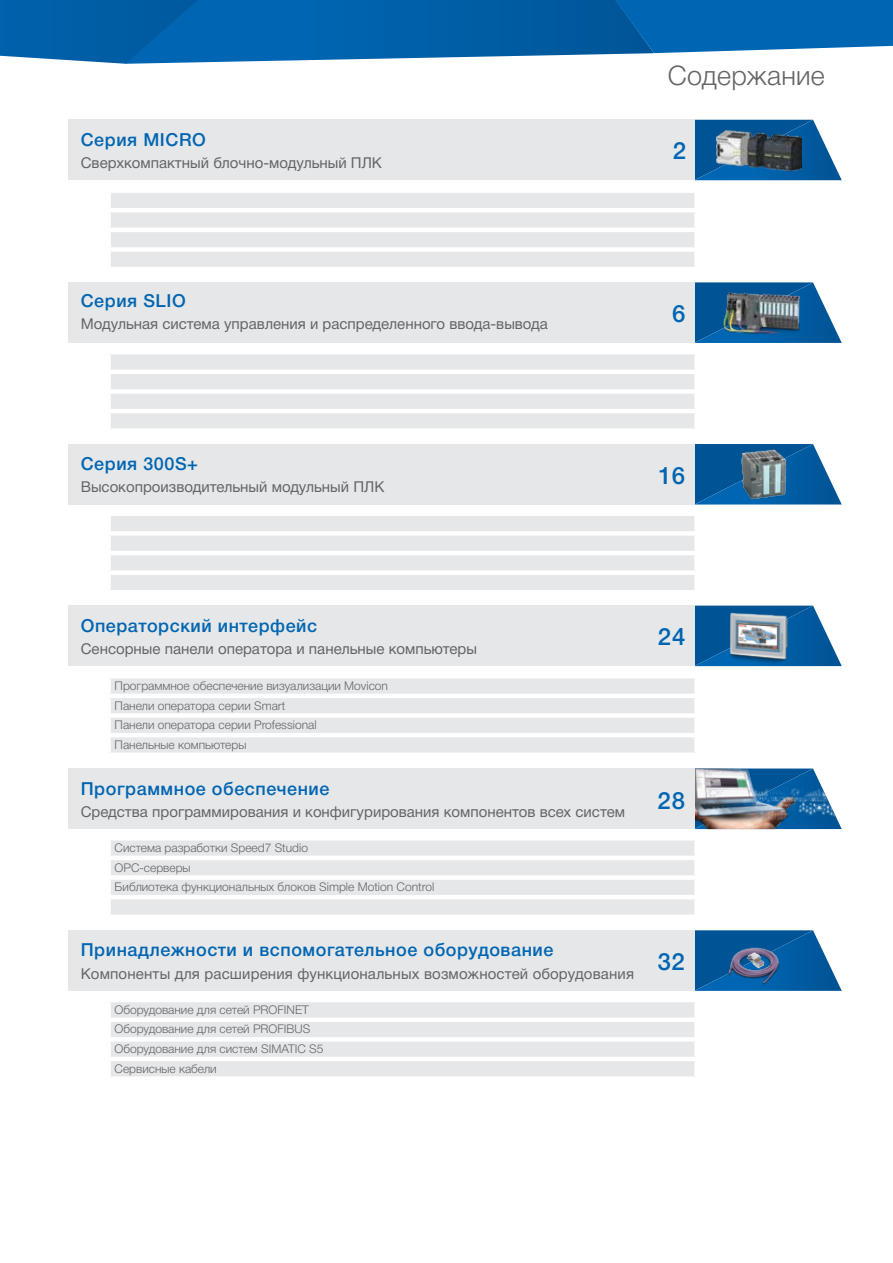
<style>
.page{position:relative;width:893px;height:1263px;background:#fff}
.page>*{position:absolute;margin:0;border:0;box-sizing:border-box;transform-origin:0 0}
.t1{font:27px "Helvetica 4 Light";letter-spacing:.01em;color:#636466}
.t2{font:24px "Helvetica 6 Medium";letter-spacing:.03em;color:#0066b3}
.t3{font:18px "Helvetica 6 Medium";letter-spacing:.03em;color:#0066b3}
.t4{font:15px "Helvetica 5 Normal";color:#636466}
.t5{font:12px/19.6px "Helvetica 4 Light";color:#636466}
</style>
<div class="page">
<svg style="left:694px;top:120px;width:148px;height:60px"></svg>
<svg style="left:694px;top:282px;width:148px;height:61px"></svg>
<svg style="left:694px;top:444px;width:148px;height:61px;background:#2b74ac"></svg>
<svg style="left:694px;top:930px;width:148px;height:61px;background:#2570ab"></svg>
<svg style="left:694px;top:606px;width:148px;height:60px"></svg>
<img style="left:737px;top:445px;width:54px;height:60px">
<img style="left:728px;top:611px;width:62px;height:55px">
<img style="left:726px;top:945px;width:55px;height:39px">
<img style="left:747px;top:952px;width:17px;height:16px">
<img style="left:719px;top:291px;width:85px;height:49px">
<img style="left:716px;top:130px;width:86px;height:41px">
<img style="left:694px;top:768px;width:148px;height:61px">
<svg style="left:0;top:0;width:893px;height:64px;background:#1e74b5"></svg>
<div style="left:111px;top:678px;width:583px;height:74px;background:#e6e7e8"></div>
<hr style="left:106px;top:694px;width:593px;height:4px;background:#fff">
<div style="left:106px;top:713px;width:593px;height:5px;background:#fff"></div>
<hr style="left:106px;top:733px;width:593px;height:4px;background:#fff">
<div style="left:111px;top:840px;width:583px;height:74px;background:#e6e7e8"></div>
<hr style="left:106px;top:856px;width:593px;height:4px;background:#fff">
<div style="left:106px;top:875px;width:593px;height:5px;background:#fff"></div>
<hr style="left:106px;top:895px;width:593px;height:4px;background:#fff">
<div style="left:111px;top:1002px;width:583px;height:74px;background:#e6e7e8"></div>
<div style="left:106px;top:1017px;width:593px;height:5px;background:#fff"></div>
<hr style="left:106px;top:1037px;width:593px;height:4px;background:#fff">
<hr style="left:106px;top:1057px;width:593px;height:4px;background:#fff">
<div style="left:111px;top:516px;width:583px;height:74px;background:#e6e7e8"></div>
<div style="left:106px;top:531px;width:593px;height:5px;background:#fff"></div>
<hr style="left:106px;top:551px;width:593px;height:4px;background:#fff">
<div style="left:106px;top:570px;width:593px;height:5px;background:#fff"></div>
<div style="left:111px;top:354px;width:583px;height:74px;background:#e6e7e8"></div>
<hr style="left:106px;top:370px;width:593px;height:4px;background:#fff">
<div style="left:106px;top:389px;width:593px;height:5px;background:#fff"></div>
<hr style="left:106px;top:409px;width:593px;height:4px;background:#fff">
<div style="left:111px;top:193px;width:583px;height:74px;background:#e6e7e8"></div>
<hr style="left:106px;top:208px;width:593px;height:4px;background:#fff">
<hr style="left:106px;top:228px;width:593px;height:4px;background:#fff">
<div style="left:106px;top:247px;width:593px;height:5px;background:#fff"></div>
<div style="left:68px;top:120px;width:626px;height:60px;background:#e6e7e8"></div>
<div style="left:68px;top:282px;width:626px;height:61px;background:#e6e7e8"></div>
<div style="left:68px;top:444px;width:626px;height:60px;background:#e6e7e8"></div>
<div style="left:68px;top:606px;width:626px;height:60px;background:#e6e7e8"></div>
<div style="left:68px;top:768px;width:626px;height:61px;background:#e6e7e8"></div>
<div style="left:68px;top:930px;width:626px;height:60px;background:#e6e7e8"></div>
<h3 class="t3" style="left:81px;top:130px;width:127px">Серия MICRO</h3>
<p class="t4" style="left:81px;top:155px;width:303px">Сверхкомпактный блочно-модульный ПЛК</p>
<h3 class="t3" style="left:81px;top:290px;width:106px">Серия SLIO</h3>
<p class="t4" style="left:81px;top:315px;width:469px">Модульная система управления и распределенного ввода-вывода</p>
<h1 class="t1" style="left:668px;top:61px;width:159px">Содержание</h1>
<h2 class="t2" style="left:673px;top:137px;width:15px">2</h2>
<h2 class="t2" style="left:672px;top:300px;width:15px">6</h2>
<h3 class="t3" style="left:81px;top:454px;width:119px">Серия 300S+</h3>
<p class="t4" style="left:81px;top:479px;width:305px">Высокопроизводительный модульный ПЛК</p>
<h2 class="t2" style="left:658px;top:462px;width:29px">16</h2>
<h3 class="t3" style="left:81px;top:616px;width:238px">Операторский интерфейс</h3>
<p class="t4" style="left:81px;top:641px;width:398px">Сенсорные панели оператора и панельные компьютеры</p>
<p class="t5" style="left:115px;top:676px;width:275px">Программное обеспечение визуализации Movicon Панели оператора серии Smart<br>Панели оператора серии Professional<br>Панельные компьютеры</p>
<h3 class="t3" style="left:81px;top:778px;width:250px">Программное обеспечение</h3>
<p class="t4" style="left:81px;top:803px;width:546px">Средства программирования и конфигурирования компонентов всех систем</p>
<p class="t5" style="left:115px;top:838px;width:321px">Система разработки Speed7 Studio<br>OPC-серверы<br>Библиотека функциональных блоков Simple Motion Control</p>
<h3 class="t3" style="left:81px;top:940px;width:474px">Принадлежности и вспомогательное оборудование</h3>
<p class="t4" style="left:81px;top:965px;width:555px">Компоненты для расширения функциональных возможностей оборудования</p>
<p class="t5" style="left:115px;top:1000px;width:210px">Оборудование для сетей PROFINET<br>Оборудование для сетей PROFIBUS<br>Оборудование для систем SIMATIC S5<br>Сервисные кабели</p>
<h2 class="t2" style="left:658px;top:624px;width:29px">24</h2>
<h2 class="t2" style="left:658px;top:787px;width:29px">28</h2>
<h2 class="t2" style="left:658px;top:948px;width:29px">32</h2>
</div>
